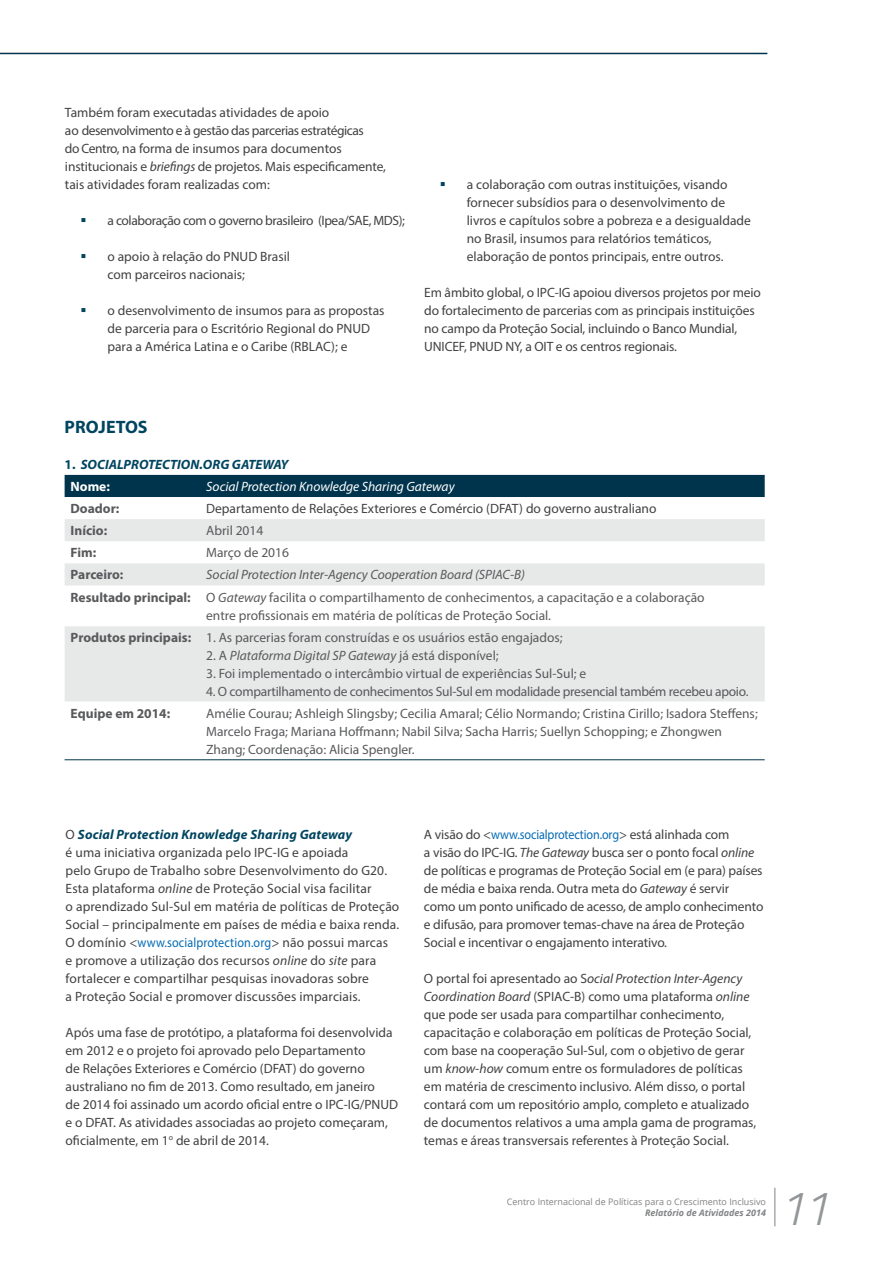
<style>
.page{position:relative;width:893px;height:1263px;background:#fff}
.page>*{position:absolute;margin:0;border:0;box-sizing:border-box;transform-origin:0 0}
.t1{font:italic 300 48.3px "Titillium";color:#939698}
.t2{font:700 18px "Myriad Pro";color:#004560}
.t3{font:13.5px/18px "Myriad Pro";color:#414142}
.t4{font:13.5px/22px "Myriad Pro";color:#58595b}
.t5{font:13.5px "Myriad Pro";letter-spacing:-.02em;color:#58595b}
.t6{font:13.5px "Myriad Pro";color:#424142}
.t7{font:13.5px "Myriad Pro";letter-spacing:-.03em;color:#414142}
.t8{font:italic 13.5px "Myriad Pro";color:#58595b}
.t9{font:700 13.5px "Myriad Pro";color:#58595b}
.t10{font:italic 13.5px "Myriad Pro";color:#fff}
.t11{font:italic 700 13.5px/22px "Myriad Pro";color:#004560}
.t12{font:9px "Open Sans";color:#808284}
.t13{font:italic 700 9px "Open Sans";color:#808284}
.s1{font-style:italic}
.s2{font-style:normal}
.s3{font-style:normal;color:#fff}
.s4{font-weight:700}
.s5{font-weight:700;font-style:italic;color:#004560}
.s6{color:#066bb5}
</style>
<div class="page">
<hr style="left:774px;top:1188px;width:1px;height:38px;background:#808284">
<div style="left:65px;top:475px;width:700px;height:22px;background:#00344c"></div>
<div style="left:65px;top:519px;width:700px;height:22px;background:#e7e8e8"></div>
<div style="left:65px;top:563px;width:700px;height:22px;background:#e7e8e8"></div>
<div style="left:65px;top:626px;width:700px;height:76px;background:#e7e8e8"></div>
<hr style="left:65px;top:759px;width:700px;height:1px;background:#00344c">
<hr style="left:0;top:53px;width:767px;height:1px;background:#00344c">
<p class="t3" style="left:65px;top:104px;width:323px">Também foram executadas atividades de apoio<br>ao desenvolvimento e à gestão das parcerias estratégicas<br>do Centro, na forma de insumos para documentos institucionais e <span class="s1">briefings</span> de projetos. Mais especificamente, tais atividades foram realizadas com:</p>
<p class="t7" style="left:107px;top:215px;width:299px">a colaboração com o governo brasileiro (Ipea/SAE, MDS);</p>
<p class="t3" style="left:107px;top:248px;width:184px">o apoio à relação do PNUD Brasil com parceiros nacionais;</p>
<p class="t3" style="left:107px;top:302px;width:279px">o desenvolvimento de insumos para as propostas de parceria para o Escritório Regional do PNUD para a América Latina e o Caribe (RBLAC); e</p>
<p class="t3" style="left:467px;top:176px;width:286px">a colaboração com outras instituições, visando fornecer subsídios para o desenvolvimento de livros e capítulos sobre a pobreza e a desigualdade no Brasil, insumos para relatórios temáticos, elaboração de pontos principais, entre outros.</p>
<p class="t3" style="left:424px;top:284px;width:338px">Em âmbito global, o IPC-IG apoiou diversos projetos por meio do fortalecimento de parcerias com as principais instituições no campo da Proteção Social, incluindo o Banco Mundial, UNICEF, PNUD NY, a OIT e os centros regionais.</p>
<h2 class="t2" style="left:65px;top:420px;width:84px">PROJETOS</h2>
<p class="t11" style="left:71px;top:454px;width:220px;text-indent:-6px"><span class="s2">1.</span> SOCIALPROTECTION.ORG GATEWAY<br><span class="s3">Nome:</span></p>
<p class="t10" style="left:206px;top:481px;width:250px">Social Protection Knowledge Sharing Gateway</p>
<p class="t9" style="left:71px;top:503px;width:50px">Doador:</p>
<p class="t6" style="left:206px;top:503px;width:452px">Departamento de Relações Exteriores e Comércio (DFAT) do governo australiano</p>
<p class="t9" style="left:71px;top:526px;width:38px">Início:</p>
<p class="t4" style="left:206px;top:521px;width:59px">Abril 2014</p>
<p class="t9" style="left:71px;top:548px;width:27px">Fim:</p>
<p class="t4" style="left:206px;top:543px;width:84px">Março de 2016</p>
<p class="t9" style="left:71px;top:570px;width:54px">Parceiro:</p>
<p class="t4" style="left:71px;top:565px;width:635px;text-indent:136px"><span class="s1">Social Protection Inter-Agency Cooperation Board (SPIAC-B)<br></span><span class="s4">Resultado principal:</span> O <span class="s1">Gateway</span> facilita o compartilhamento de conhecimentos, a capacitação e a colaboração</p>
<p class="t4" style="left:71px;top:605px;width:493px;text-indent:136px">entre profissionais em matéria de políticas de Proteção Social.<br><span class="s4">Produtos principais:</span> 1. As parcerias foram construídas e os usuários estão engajados;</p>
<p class="t8" style="left:206px;top:650px;width:294px"><span class="s2">2. A</span> Plataforma Digital SP Gateway <span class="s2">já está disponível;</span></p>
<p class="t4" style="left:206px;top:663px;width:382px">3. Foi implementado o intercâmbio virtual de experiências Sul-Sul; e</p>
<p class="t5" style="left:206px;top:686px;width:544px">4. O compartilhamento de conhecimentos Sul-Sul em modalidade presencial também recebeu apoio.</p>
<p class="t9" style="left:71px;top:708px;width:101px">Equipe em 2014:</p>
<p class="t4" style="left:206px;top:705px;width:553px;line-height:18px">Amélie Courau; Ashleigh Slingsby; Cecilia Amaral; Célio Normando; Cristina Cirillo; Isadora Steffens;<br>Marcelo Fraga; Mariana Hoffmann; Nabil Silva; Sacha Harris; Suellyn Schopping; e Zhongwen<br>Zhang; Coordenação: Alicia Spengler.</p>
<p class="t3" style="left:66px;top:826px;width:335px">O <span class="s5">Social Protection Knowledge Sharing Gateway<br></span>é uma iniciativa organizada pelo IPC-IG e apoiada<br>pelo Grupo de Trabalho sobre Desenvolvimento do G20.<br>Esta plataforma <span class="s1">online</span> de Proteção Social visa facilitar<br>o aprendizado Sul-Sul em matéria de políticas de Proteção Social – principalmente em países de média e baixa renda.<br>O domínio &lt;<span class="s6">www.socialprotection.org</span>&gt; não possui marcas<br>e promove a utilização dos recursos <span class="s1">online</span> do <span class="s1">site</span> para fortalecer e compartilhar pesquisas inovadoras sobre<br>a Proteção Social e promover discussões imparciais.</p>
<p class="t3" style="left:66px;top:1024px;width:334px">Após uma fase de protótipo, a plataforma foi desenvolvida em 2012 e o projeto foi aprovado pelo Departamento<br>de Relações Exteriores e Comércio (DFAT) do governo australiano no fim de 2013. Como resultado, em janeiro<br>de 2014 foi assinado um acordo oficial entre o IPC-IG/PNUD e o DFAT. As atividades associadas ao projeto começaram, oficialmente, em 1<sup>o</sup> de abril de 2014.</p>
<p class="t3" style="left:424px;top:826px;width:341px">A visão do &lt;<span class="s6">www.socialprotection.org</span>&gt; está alinhada com<br>a visão do IPC-IG. <span class="s1">The Gateway</span> busca ser o ponto focal <span class="s1">online </span>de políticas e programas de Proteção Social em (e para) países de média e baixa renda. Outra meta do <span class="s1">Gateway</span> é servir como um ponto unificado de acesso, de amplo conhecimento e difusão, para promover temas-chave na área de Proteção Social e incentivar o engajamento interativo.</p>
<p class="t3" style="left:424px;top:970px;width:334px">O portal foi apresentado ao S<span class="s1">ocial Protection Inter-Agency Coordination Board</span> (SPIAC-B) como uma plataforma <span class="s1">online </span>que pode ser usada para compartilhar conhecimento, capacitação e colaboração em políticas de Proteção Social, com base na cooperação Sul-Sul, com o objetivo de gerar um <span class="s1">know-how</span> comum entre os formuladores de políticas em matéria de crescimento inclusivo. Além disso, o portal contará com um repositório amplo, completo e atualizado de documentos relativos a uma ampla gama de programas, temas e áreas transversais referentes à Proteção Social.</p>
<p class="t12" style="left:507px;top:1196px;width:261px">Centro Internacional de Políticas para o Crescimento Inclusivo</p>
<p class="t13" style="left:645px;top:1206px;width:122px">Relatório de Atividades 2014</p>
<h1 class="t1" style="left:778px;top:1173px;width:52px">11</h1>
</div>
